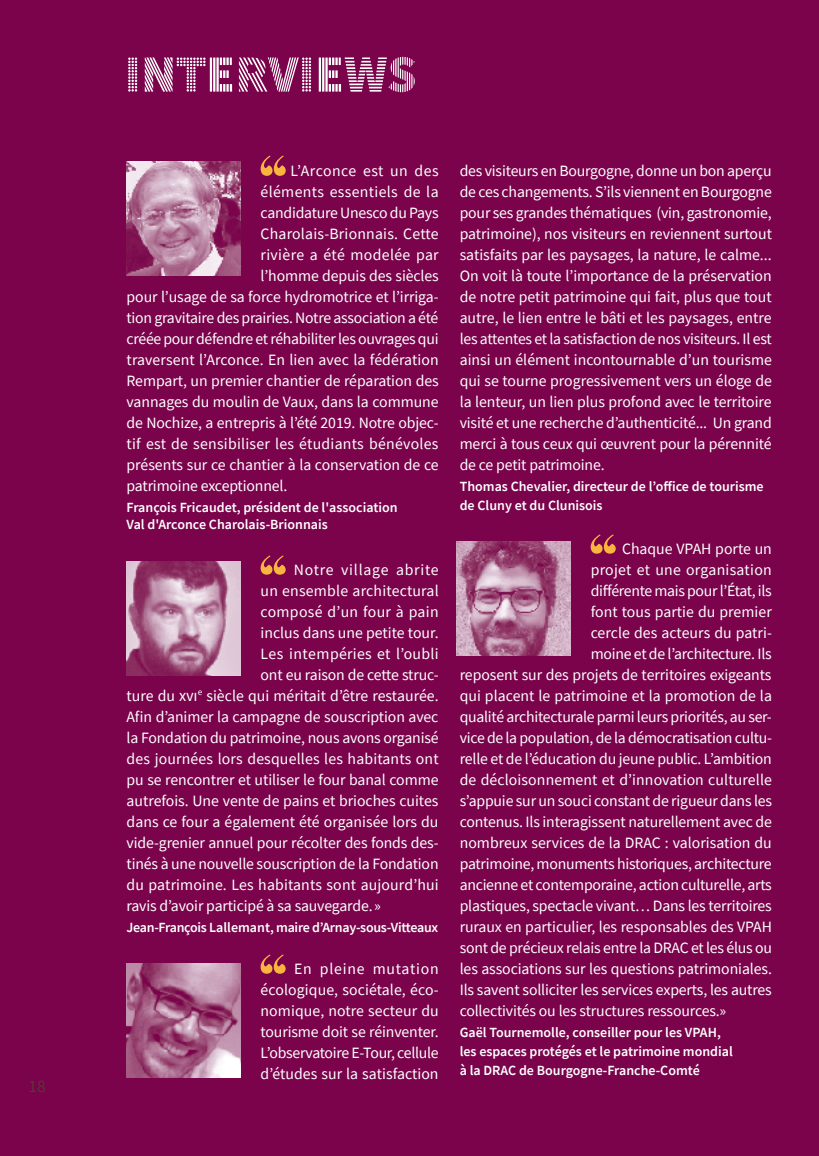
<style>
.page{position:relative;width:819px;height:1156px;background:#7a034b}
.page>*{position:absolute;margin:0;border:0;box-sizing:border-box;transform-origin:0 0}
.t1{font:900 52.5px "Source Sans Pro DISPLAYV2";color:#fff}
.t2{font:17.5px "Source Sans Pro";color:#593635}
.t3{font:15.75px/21px "Source Sans Pro";letter-spacing:-.01em;color:#fff;text-align:justify}
.t4{font:15.75px "Source Sans Pro";letter-spacing:.015em;color:#fff}
.t5{font:15.75px "Source Sans Pro";letter-spacing:.02em;color:#fff}
.t6{font:15.75px "Source Sans Pro";letter-spacing:.01em;color:#fff}
.t7{font:15.75px "Source Sans Pro";letter-spacing:.05em;color:#fff}
.t8{font:15.75px "Source Sans Pro";letter-spacing:.03em;color:#fff}
.t9{font:600 14px/19.2px "Source Sans Pro";color:#fff}
.t10{font:600 14px "Source Sans Pro";letter-spacing:-.02em;color:#fff}
</style>
<div class="page">
<svg style="left:260px;top:555px;width:25px;height:20px"></svg>
<svg style="left:260px;top:954px;width:25px;height:20px"></svg>
<svg style="left:590px;top:534px;width:25px;height:20px"></svg>
<svg style="left:260px;top:155px;width:26px;height:21px"></svg>
<img style="left:126px;top:963px;width:115px;height:114px">
<img style="left:126px;top:561px;width:115px;height:114px">
<img style="left:456px;top:542px;width:114px;height:114px">
<img style="left:126px;top:162px;width:115px;height:114px">
<p class="t2" style="left:28px;top:1074px;width:19px">18</p>
<h1 class="t1" style="left:124px;top:47px;width:294px">INTERVIEWS</h1>
<p class="t8" style="left:290px;top:160px;width:150px">L’Arconce est un des</p>
<p class="t5" style="left:260px;top:181px;width:179px">éléments essentiels de la</p>
<p class="t3" style="left:260px;top:202px;width:180px">candidature Unesco du Pays</p>
<p class="t4" style="left:260px;top:223px;width:180px">Charolais-Brionnais. Cette</p>
<p class="t5" style="left:260px;top:244px;width:180px">rivière a été modelée par</p>
<p class="t3" style="left:260px;top:265px;width:180px">l’homme depuis des siècles</p>
<p class="t3" style="left:126px;top:286px;width:313px">pour l’usage de sa force hydromotrice et l’irriga-</p>
<p class="t3" style="left:126px;top:307px;width:313px">tion gravitaire des prairies. Notre association a été</p>
<p class="t3" style="left:126px;top:328px;width:313px">créée pour défendre et réhabiliter les ouvrages qui</p>
<p class="t3" style="left:126px;top:349px;width:314px">traversent l’Arconce. En lien avec la fédération</p>
<p class="t3" style="left:126px;top:370px;width:313px">Rempart, un premier chantier de réparation des</p>
<p class="t3" style="left:126px;top:391px;width:313px">vannages du moulin de Vaux, dans la commune</p>
<p class="t3" style="left:126px;top:412px;width:313px">de Nochize, a entrepris à l’été 2019. Notre objec-</p>
<p class="t4" style="left:126px;top:433px;width:313px">tif est de sensibiliser les étudiants bénévoles</p>
<p class="t3" style="left:126px;top:454px;width:313px">présents sur ce chantier à la conservation de ce</p>
<p class="t3" style="left:126px;top:475px;width:162px">patrimoine exceptionnel.</p>
<p class="t9" style="left:126px;top:498px;width:272px;line-height:17.5px">François Fricaudet, président de l'association<br>Val d'Arconce Charolais-Brionnais</p>
<p class="t7" style="left:294px;top:559px;width:146px">Notre village abrite</p>
<p class="t4" style="left:260px;top:580px;width:180px">un ensemble architectural</p>
<p class="t5" style="left:260px;top:601px;width:179px">composé d’un four à pain</p>
<p class="t3" style="left:260px;top:622px;width:179px">inclus dans une petite tour.</p>
<p class="t5" style="left:260px;top:643px;width:179px">Les intempéries et l’oubli</p>
<p class="t3" style="left:260px;top:664px;width:180px">ont eu raison de cette struc-</p>
<p class="t3" style="left:126px;top:685px;width:313px">ture du xvi<sup>e</sup> siècle qui méritait d’être restaurée.</p>
<p class="t3" style="left:127px;top:706px;width:313px">Afin d’animer la campagne de souscription avec</p>
<p class="t3" style="left:127px;top:727px;width:313px">la Fondation du patrimoine, nous avons organisé</p>
<p class="t6" style="left:127px;top:748px;width:313px">des journées lors desquelles les habitants ont</p>
<p class="t3" style="left:127px;top:769px;width:313px">pu se rencontrer et utiliser le four banal comme</p>
<p class="t3" style="left:127px;top:790px;width:313px">autrefois. Une vente de pains et brioches cuites</p>
<p class="t3" style="left:127px;top:811px;width:313px">dans ce four a également été organisée lors du</p>
<p class="t3" style="left:127px;top:832px;width:313px">vide-grenier annuel pour récolter des fonds des-</p>
<p class="t3" style="left:127px;top:853px;width:313px">tinés à une nouvelle souscription de la Fondation</p>
<p class="t6" style="left:127px;top:874px;width:313px">du patrimoine. Les habitants sont aujourd’hui</p>
<p class="t3" style="left:127px;top:895px;width:256px">ravis d’avoir participé à sa sauvegarde.»</p>
<p class="t10" style="left:126px;top:918px;width:313px">Jean-François Lallemant, maire d’Arnay-sous-Vitteaux</p>
<p class="t3" style="left:260px;top:958px;width:180px;text-indent:34px">En pleine mutation écologique, sociétale, éco&shy;nomique, notre secteur du tourisme doit se réinventer.<br>L’observatoire E-Tour, cellule d’études sur la satisfaction</p>
<p class="t3" style="left:459px;top:160px;width:314px">des visiteurs en Bourgogne, donne un bon aperçu de ces changements. S’ils viennent en Bourgogne pour ses grandes thématiques (vin, gastronomie, patrimoine), nos visiteurs en reviennent surtout satisfaits par les paysages, la nature, le calme...<br>On voit là toute l’importance de la préservation de notre petit patrimoine qui fait, plus que tout autre, le lien entre le bâti et les paysages, entre les attentes et la satisfaction de nos visiteurs. Il est ainsi un élément incontournable d’un tourisme qui se tourne progressivement vers un éloge de la lenteur, un lien plus profond avec le territoire visité et une recherche d’authenticité... Un grand merci à tous ceux qui œuvrent pour la pérennité de ce petit patrimoine.</p>
<p class="t9" style="left:459px;top:476px;width:305px">Thomas Chevalier, directeur de l’office de tourisme de Cluny et du Clunisois</p>
<p class="t3" style="left:622px;top:538px;width:151px">Chaque VPAH porte un</p>
<p class="t4" style="left:590px;top:559px;width:183px">projet et une organisation</p>
<p class="t3" style="left:590px;top:580px;width:183px">différente mais pour l’État, ils</p>
<p class="t3" style="left:590px;top:601px;width:183px">font tous partie du premier</p>
<p class="t3" style="left:590px;top:622px;width:183px">cercle des acteurs du patri-</p>
<p class="t3" style="left:590px;top:643px;width:182px">moine et de l’architecture. Ils</p>
<p class="t3" style="left:459px;top:664px;width:313px">reposent sur des projets de territoires exigeants</p>
<p class="t3" style="left:459px;top:685px;width:314px">qui placent le patrimoine et la promotion de la</p>
<p class="t3" style="left:459px;top:706px;width:313px">qualité architecturale parmi leurs priorités, au ser-</p>
<p class="t3" style="left:459px;top:727px;width:314px">vice de la population, de la démocratisation cultu-</p>
<p class="t3" style="left:459px;top:748px;width:313px">relle et de l’éducation du jeune public. L’ambition</p>
<p class="t3" style="left:459px;top:769px;width:314px">de décloisonnement et d’innovation culturelle</p>
<p class="t3" style="left:459px;top:790px;width:314px">s’appuie sur un souci constant de rigueur dans les</p>
<p class="t3" style="left:459px;top:811px;width:313px">contenus. Ils interagissent naturellement avec de</p>
<p class="t3" style="left:459px;top:832px;width:313px">nombreux services de la DRAC : valorisation du</p>
<p class="t3" style="left:459px;top:853px;width:313px">patrimoine, monuments historiques, architecture</p>
<p class="t3" style="left:459px;top:874px;width:313px">ancienne et contemporaine, action culturelle, arts</p>
<p class="t3" style="left:459px;top:895px;width:313px">plastiques, spectacle vivant… Dans les territoires</p>
<p class="t3" style="left:459px;top:916px;width:314px">ruraux en particulier, les responsables des VPAH</p>
<p class="t3" style="left:459px;top:937px;width:314px">sont de précieux relais entre la DRAC et les élus ou</p>
<p class="t3" style="left:459px;top:958px;width:314px">les associations sur les questions patrimoniales.</p>
<p class="t3" style="left:459px;top:979px;width:313px">Ils savent solliciter les services experts, les autres</p>
<p class="t3" style="left:459px;top:1000px;width:268px">collectivités ou les structures ressources.»</p>
<p class="t9" style="left:459px;top:1022px;width:274px">Gaël Tournemolle, conseiller pour les VPAH, les espaces protégés et le patrimoine mondial à la DRAC de Bourgogne-Franche-Comté</p>
</div>
